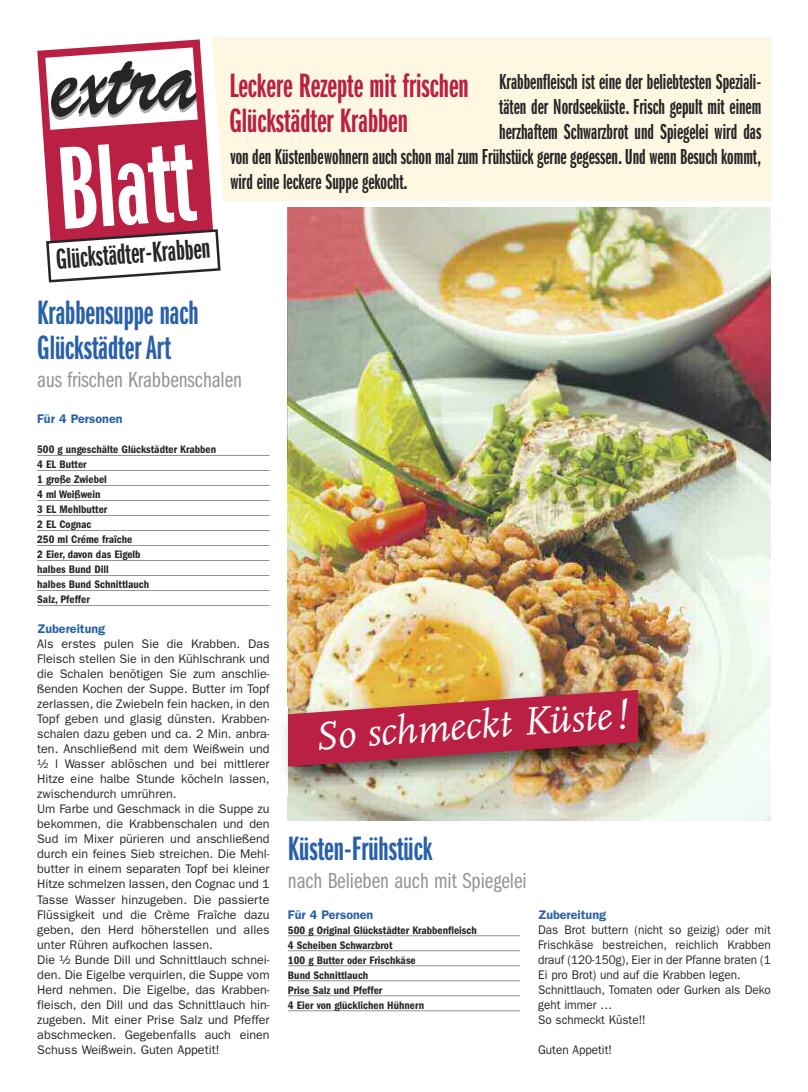
<style>
.page{position:relative;width:808px;height:1092px;background:#fff}
.page>*{position:absolute;margin:0;border:0;box-sizing:border-box;transform-origin:0 0}
.t1{font:italic 41px "Scala LF";color:#fff}
.t2{font:35px/35px "Franklin Gothic LT Demi X Cmpr";color:#2860ab}
.t3{font:35px/35px "Franklin Gothic LT Demi X Cmpr";color:#ba1f44}
.t4{font:30px "Franklin Gothic LT Demi X Cmpr";color:#272627}
.t5{font:22.5px "Franklin Gothic LT Demi X Cmpr";color:#272627}
.t6{font:22.5px "Franklin Gothic LT Book Cmpr";color:#919396}
.t7{font:12.5px/15px "Franklin Gothic LT";color:#272627}
.t8{font:12.5px/15px "Franklin Gothic LT";color:#272627;scale:.94 1}
.t9{font:600 12.5px "Franklin Gothic LT";color:#2860ab}
.t10{font:600 condensed 11.25px/15px "Franklin Gothic LT";color:#272627}
</style>
<div class="page">
<img style="left:288px;top:207px;width:483px;height:613px">
<hr style="left:288px;top:935px;width:232px;height:1px;background:#919396">
<hr style="left:288px;top:950px;width:232px;height:1px;background:#919396">
<hr style="left:288px;top:965px;width:232px;height:1px;background:#919396">
<hr style="left:288px;top:980px;width:232px;height:1px;background:#919396">
<hr style="left:288px;top:995px;width:232px;height:1px;background:#919396">
<hr style="left:288px;top:1010px;width:232px;height:1px;background:#919396">
<hr style="left:37px;top:455px;width:233px;height:1px;background:#919396">
<hr style="left:37px;top:470px;width:233px;height:1px;background:#919396">
<hr style="left:37px;top:485px;width:233px;height:1px;background:#919396">
<hr style="left:37px;top:500px;width:233px;height:1px;background:#919396">
<hr style="left:37px;top:515px;width:233px;height:1px;background:#919396">
<hr style="left:37px;top:530px;width:233px;height:1px;background:#919396">
<hr style="left:37px;top:545px;width:233px;height:1px;background:#919396">
<hr style="left:37px;top:560px;width:233px;height:1px;background:#919396">
<hr style="left:37px;top:575px;width:233px;height:1px;background:#919396">
<hr style="left:37px;top:590px;width:233px;height:1px;background:#919396">
<hr style="left:37px;top:605px;width:233px;height:1px;background:#919396">
<div style="left:206px;top:38px;width:565px;height:163px;background:#fef8e2"></div>
<svg style="left:37px;top:50px;width:6px;height:83px"></svg>
<img style="left:285px;top:707px;width:3px;height:70px">
<img style="left:288px;top:680px;width:384px;height:116px">
<img style="left:288px;top:689px;width:350px;height:77px">
<svg style="left:43px;top:37px;width:189px;height:246px"></svg>
<h2 class="t3" style="left:229px;top:70px;width:241px">Leckere Rezepte mit frischen<br>Glückstädter Krabben</h2>
<h3 class="t5" style="left:499px;top:74px;width:264px">Krabbenfleisch ist eine der beliebtesten Speziali-</h3>
<h3 class="t5" style="left:499px;top:99px;width:264px">täten der Nordseeküste. Frisch gepult mit einem</h3>
<h3 class="t5" style="left:499px;top:124px;width:264px">herzhaftem Schwarzbrot und Spiegelei wird das</h3>
<h3 class="t5" style="left:230px;top:149px;width:532px">von den Küstenbewohnern auch schon mal zum Frühstück gerne gegessen. Und wenn Besuch kommt,</h3>
<h3 class="t5" style="left:230px;top:174px;width:179px">wird eine leckere Suppe gekocht.</h3>
<h3 class="t4" style="left:55px;top:248px;width:156px;rotate:-4deg">Glückstädter-Krabben</h3>
<h2 class="t2" style="left:37px;top:298px;width:163px">Krabbensuppe nach<br>Glückstädter Art</h2>
<h3 class="t6" style="left:37px;top:372px;width:206px">aus frischen Krabbenschalen</h3>
<p class="t9" style="left:37px;top:414px;width:87px">Für 4 Personen</p>
<p class="t10" style="left:37px;top:443px;width:180px">500 g ungeschälte Glückstädter Krabben<br>4 EL Butter<br>1 große Zwiebel<br>4 ml Weißwein<br>3 EL Mehlbutter<br>2 EL Cognac<br>250 ml Créme fraîche<br>2 Eier, davon das Eigelb<br>halbes Bund Dill<br>halbes Bund Schnittlauch<br>Salz, Pfeffer</p>
<p class="t9" style="left:37px;top:624px;width:69px">Zubereitung</p>
<p class="t7" style="left:37px;top:637px;width:234px">Als erstes pulen Sie die Krabben. Das Fleisch stellen Sie in den Kühl schrank und die Schalen benötigen Sie zum anschlie&shy;ßenden Kochen der Suppe. Butter im Topf zerlassen, die Zwiebeln fein hacken, in den Topf geben und glasig dünsten. Krabben&shy;schalen dazu geben und ca. 2 Min. anbra&shy;ten. Anschließend mit dem Weißwein und ½ l Wasser ablöschen und bei mittlerer Hitze eine halbe Stunde köcheln lassen, zwischendurch umrühren.<br>Um Farbe und Geschmack in die Suppe zu bekommen, die Krabbenschalen und den Sud im Mixer pürieren und anschließend durch ein feines Sieb streichen. Die Mehl&shy;butter in einem separaten Topf bei kleiner Hitze schmelzen lassen, den Cognac und 1<br>Tasse Wasser hinzugeben. Die passierte Flüssigkeit und die Crème Fraîche dazu geben, den Herd höherstellen und alles unter Rühren aufkochen lassen.<br>Die ½ Bunde Dill und Schnittlauch schnei&shy;den. Die Eigelbe verquirlen, die Suppe vom Herd nehmen. Die Eigelbe, das Krabben&shy;fleisch, den Dill und das Schnittlauch hin&shy;zugeben. Mit einer Prise Salz und Pfeffer abschmecken. Gegebenfalls auch einen Schuss Weißwein. Guten Appetit!</p>
<h1 class="t1" style="left:313px;top:716px;width:315px;rotate:-4deg">So schmeckt Küste!</h1>
<h2 class="t2" style="left:288px;top:834px;width:146px">Küsten-Frühstück</h2>
<h3 class="t6" style="left:288px;top:872px;width:240px">nach Belieben auch mit Spiegelei</h3>
<p class="t9" style="left:288px;top:909px;width:87px">Für 4 Personen</p>
<p class="t10" style="left:288px;top:923px;width:190px">500 g Original Glückstädter Krabbenfleisch<br>4 Scheiben Schwarzbrot<br>100 g Butter oder Frischkäse<br>Bund Schnittlauch<br>Prise Salz und Pfeffer<br>4 Eier von glücklichen Hühnern</p>
<p class="t9" style="left:538px;top:909px;width:69px">Zubereitung</p>
<p class="t8" style="left:538px;top:922px;width:249px">Das Brot buttern (nicht so geizig) oder mit Frischkäse bestreichen, reichlich Krabben drauf (120-150g), Eier in der Pfanne braten (1<br>Ei pro Brot) und auf die Krabben legen.<br>Schnittlauch, Tomaten oder Gurken als Deko geht immer …<br>So schmeckt Küste!!</p>
<p class="t8" style="left:538px;top:1042px;width:80px">Guten Appetit!</p>
</div>
